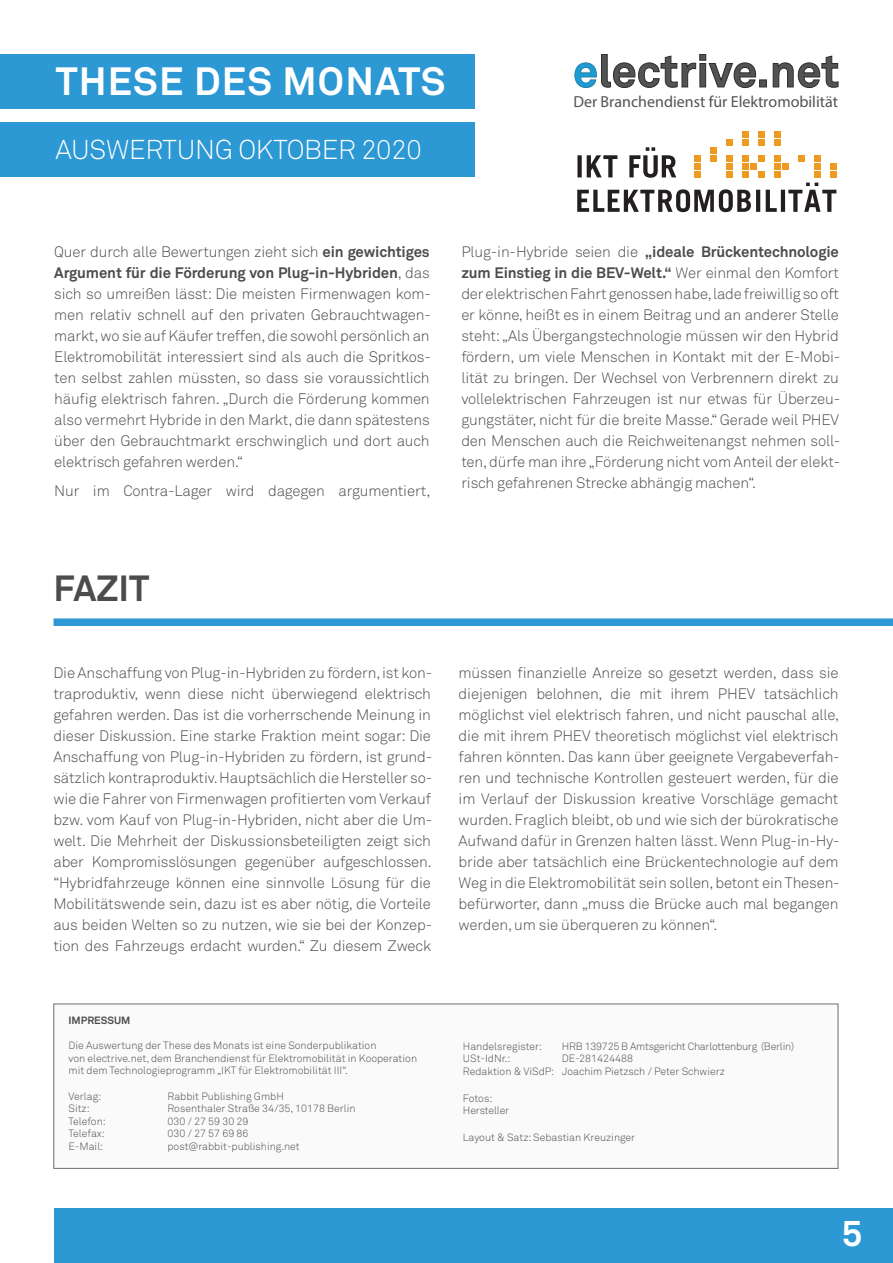
<style>
.page{position:relative;width:893px;height:1263px;background:#fff}
.page>*{position:absolute;margin:0;border:0;box-sizing:border-box;transform-origin:0 0}
.t1{font:700 39px "Akkurat";letter-spacing:.03em;color:#fff}
.t2{font:700 36px "Akkurat";color:#4b4c4d}
.t3{font:700 36px "Akkurat";color:#fff}
.t4{font:300 27px "Akkurat";letter-spacing:-.01em;color:#fff}
.t5{font:16.05px "Myriad Pro";color:#525353}
.t6{font:300 15px/21px "Akkurat";letter-spacing:-.01em;color:#4b4c4d;text-align:justify}
.t7{font:300 10.5px/12.6px "Akkurat";color:#4b4c4d}
.t8{font:300 10.5px "Akkurat";letter-spacing:-.02em;color:#4b4c4d}
.t9{font:700 10.5px "Akkurat";color:#4b4c4d}
.s1{font-weight:700}
</style>
<div class="page">
<div style="left:54px;top:1209px;width:839px;height:54px;background:#2c98d4"></div>
<div style="left:0;top:54px;width:475px;height:54px;background:#2c98d4"></div>
<div style="left:0;top:123px;width:475px;height:54px;background:#2c98d4"></div>
<svg style="left:574px;top:54px;width:264px;height:34px"></svg>
<div style="left:742px;top:139px;width:7px;height:7px;background:#ee9a20"></div>
<div style="left:758px;top:139px;width:7px;height:7px;background:#ee9a20"></div>
<div style="left:758px;top:131px;width:7px;height:7px;background:#ee9a20"></div>
<div style="left:774px;top:139px;width:7px;height:7px;background:#ee9a20"></div>
<div style="left:774px;top:131px;width:7px;height:7px;background:#ee9a20"></div>
<div style="left:742px;top:131px;width:7px;height:7px;background:#ee9a20"></div>
<div style="left:726px;top:139px;width:7px;height:7px;background:#ee9a20"></div>
<div style="left:831px;top:171px;width:6px;height:7px;background:#ee9a20"></div>
<div style="left:831px;top:163px;width:6px;height:7px;background:#ee9a20"></div>
<svg style="left:577px;top:147px;width:259px;height:65px"></svg>
<div style="left:54px;top:618px;width:839px;height:8px;background:#2c98d4"></div>
<div style="left:53px;top:1003px;width:785px;height:166px;background:#fafafa;border:1px solid #6c6d70"></div>
<h1 class="t1" style="left:56px;top:57px;width:391px">THESE DES MONATS</h1>
<h3 class="t4" style="left:55px;top:133px;width:368px">AUSWERTUNG OKTOBER 2020</h3>
<p class="t5" style="left:573px;top:92px;width:266px">Der Branchendienst für Elektromobilität</p>
<p class="t6" style="left:54px;top:241px;width:378px">Quer durch alle Bewertungen zieht sich <span class="s1">ein gewichtiges Argument für die Förderung von Plug-in-Hybriden</span>, das sich so umreißen lässt: Die meisten Firmenwagen kom&shy;men relativ schnell auf den privaten Gebrauchtwagen&shy;markt, wo sie auf Käufer treffen, die sowohl persönlich an Elektromobilität interessiert sind als auch die Spritkos&shy;ten selbst zahlen müssten, so dass sie voraussichtlich häufig elektrisch fahren. „Durch die Förderung kommen also vermehrt Hybride in den Markt, die dann spätestens über den Gebrauchtmarkt erschwinglich und dort auch elektrisch gefahren werden.“</p>
<p class="t6" style="left:54px;top:480px;width:378px">Nur im Contra-Lager wird dagegen argumentiert,</p>
<h2 class="t2" style="left:54px;top:565px;width:97px">FAZIT</h2>
<p class="t6" style="left:461px;top:241px;width:380px">Plug-in-Hybride seien die <span class="s1">„ideale Brückentechnologie zum Einstieg in die BEV-Welt.“</span> Wer einmal den Komfort der elektrischen Fahrt genossen habe, lade freiwillig so oft er könne, heißt es in einem Beitrag und an anderer Stelle steht: „Als Übergangstechnologie müssen wir den Hybrid fördern, um viele Menschen in Kontakt mit der E-Mobi&shy;lität zu bringen. Der Wechsel von Verbrennern direkt zu vollelektrischen Fahrzeugen ist nur etwas für Überzeu&shy;gungstäter, nicht für die breite Masse.“ Gerade weil PHEV den Menschen auch die Reichweitenangst nehmen soll&shy;ten, dürfe man ihre „Förderung nicht vom Anteil der elekt&shy;risch gefahrenen Strecke abhängig machen“.</p>
<p class="t6" style="left:53px;top:662px;width:380px">Die Anschaffung von Plug-in-Hybriden zu fördern, ist kon&shy;traproduktiv, wenn diese nicht überwiegend elektrisch gefahren werden. Das ist die vorherrschende Meinung in dieser Diskussion. Eine starke Fraktion meint sogar: Die Anschaffung von Plug-in-Hybriden zu fördern, ist grund&shy;sätzlich kontraproduktiv. Hauptsächlich die Hersteller so&shy;wie die Fahrer von Firmenwagen profitierten vom Verkauf bzw. vom Kauf von Plug-in-Hybriden, nicht aber die Um&shy;welt. Die Mehrheit der Diskussionsbeteiligten zeigt sich aber Kompromisslösungen gegenüber aufgeschlossen. “Hybridfahrzeuge können eine sinnvolle Lösung für die Mobilitätswende sein, dazu ist es aber nötig, die Vorteile aus beiden Welten so zu nutzen, wie sie bei der Konzep&shy;tion des Fahrzeugs erdacht wurden.“ Zu diesem Zweck</p>
<p class="t6" style="left:459px;top:662px;width:383px">müssen finanzielle Anreize so gesetzt werden, dass sie diejenigen belohnen, die mit ihrem PHEV tatsächlich möglichst viel elektrisch fahren, und nicht pauschal alle, die mit ihrem PHEV theoretisch möglichst viel elektrisch fahren könnten. Das kann über geeignete Vergabeverfah&shy;ren und technische Kontrollen gesteuert werden, für die im Verlauf der Diskussion kreative Vorschläge gemacht wurden. Fraglich bleibt, ob und wie sich der bürokratische Aufwand dafür in Grenzen halten lässt. Wenn Plug-in-Hy&shy;bride aber tatsächlich eine Brückentechnologie auf dem Weg in die Elektromobilität sein sollen, betont ein Thesen&shy;befürworter, dann „muss die Brücke auch mal begangen werden, um sie überqueren zu können“.</p>
<p class="t9" style="left:69px;top:1014px;width:64px">IMPRESSUM</p>
<p class="t7" style="left:69px;top:1039px;width:350px">Die Auswertung der These des Monats ist eine Sonderpublikation<br>von electrive.net, dem Branchendienst für Elektromobilität in Kooperation mit dem Technologieprogramm „IKT für Elektromobilität III“.</p>
<p class="t7" style="left:69px;top:1089px;width:34px">Verlag:</p>
<p class="t7" style="left:168px;top:1089px;width:118px">Rabbit Publishing GmbH</p>
<p class="t7" style="left:69px;top:1102px;width:23px">Sitz:</p>
<p class="t7" style="left:168px;top:1102px;width:190px">Rosenthaler Straße 34/35, 10178 Berlin</p>
<p class="t7" style="left:69px;top:1115px;width:39px">Telefon:</p>
<p class="t7" style="left:168px;top:1115px;width:83px">030 / 27 59 30 29</p>
<p class="t7" style="left:69px;top:1127px;width:38px">Telefax:</p>
<p class="t7" style="left:168px;top:1127px;width:83px">030 / 27 57 69 86</p>
<p class="t7" style="left:69px;top:1140px;width:36px">E-Mail:</p>
<p class="t7" style="left:168px;top:1140px;width:134px">post@rabbit-publishing.net</p>
<p class="t7" style="left:463px;top:1039px;width:81px">Handelsregister:</p>
<p class="t8" style="left:562px;top:1039px;width:234px">HRB 139725 B Amtsgericht Charlottenburg (Berlin)</p>
<p class="t7" style="left:463px;top:1052px;width:49px">USt-IdNr.:</p>
<p class="t7" style="left:463px;top:1052px;width:264px;text-indent:99px">DE-281424488<br>Redaktion &amp; ViSdP: Joachim Pietzsch / Peter Schwierz</p>
<p class="t7" style="left:463px;top:1092px;width:48px">Fotos:<br>Hersteller</p>
<p class="t7" style="left:463px;top:1131px;width:174px">Layout &amp; Satz: Sebastian Kreuzinger</p>
<h2 class="t3" style="left:842px;top:1211px;width:22px">5</h2>
</div>
